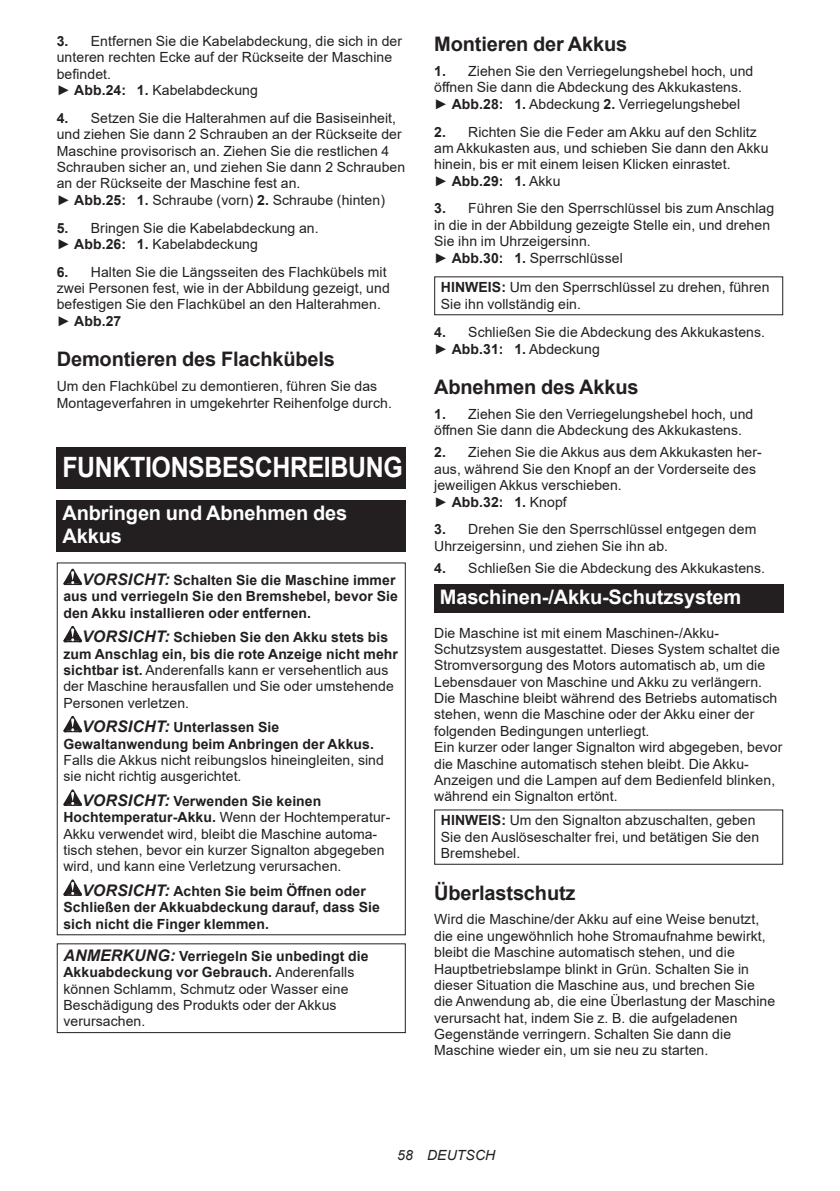
<style>
.page{position:relative;width:840px;height:1191px;background:#fff}
.page>*{position:absolute;margin:0;border:0;box-sizing:border-box;transform-origin:0 0}
.t1{font:700 28px "Arial";letter-spacing:-.015em;color:#fff;scale:.89 1}
.t2{font:700 20px "Arial";letter-spacing:-.01em;color:#231f20}
.t3{font:700 20px/23.4px "Arial";letter-spacing:-.01em;color:#fff}
.t4{font:14px/16.4px "Arial";letter-spacing:.005em;color:#231f20}
.t5{font:700 14px/16.4px "Arial";letter-spacing:.005em;color:#231f20}
.t6{font:italic 14px "Arial";letter-spacing:.005em;color:#231f20}
.s1{font-weight:700}
.s2{font-style:italic;font-size:16px}
.s3{font-weight:700;font-style:italic;font-size:16px}
</style>
<div class="page">
<div style="left:57px;top:447px;width:348px;height:41px;background:#231f20"></div>
<div style="left:57px;top:499px;width:348px;height:52px;background:#231f20"></div>
<svg style="left:63px;top:568px;width:19px;height:17px"></svg>
<svg style="left:63px;top:626px;width:19px;height:16px"></svg>
<svg style="left:63px;top:716px;width:19px;height:16px"></svg>
<svg style="left:63px;top:789px;width:19px;height:17px"></svg>
<svg style="left:63px;top:879px;width:19px;height:17px"></svg>
<div style="left:57px;top:943px;width:348px;height:90px;border:1px solid #231f20"></div>
<div style="left:434px;top:276px;width:348px;height:39px;border:1px solid #231f20"></div>
<div style="left:434px;top:584px;width:348px;height:28px;background:#231f20"></div>
<p class="t4" style="left:57px;top:34px;width:346px"><span class="s1">3.</span> Entfernen Sie die Kabelabdeckung, die sich in der unteren rechten Ecke auf der Rückseite der Maschine befindet.<br>► <span class="s1">Abb.24: 1.</span> Kabelabdeckung</p>
<p class="t4" style="left:57px;top:111px;width:350px"><span class="s1">4.</span> Setzen Sie die Halterahmen auf die Basiseinheit, und ziehen Sie dann 2 Schrauben an der Rückseite der Maschine provisorisch an. Ziehen Sie die restlichen 4<br>Schrauben sicher an, und ziehen Sie dann 2 Schrauben an der Rückseite der Maschine fest an.<br>► <span class="s1">Abb.25: 1.</span> Schraube (vorn) <span class="s1">2.</span> Schraube (hinten)</p>
<p class="t4" style="left:57px;top:221px;width:263px"><span class="s1">5.</span> Bringen Sie die Kabelabdeckung an. ► <span class="s1">Abb.26: 1.</span> Kabelabdeckung</p>
<p class="t4" style="left:57px;top:265px;width:334px"><span class="s1">6.</span> Halten Sie die Längsseiten des Flachkübels mit zwei Personen fest, wie in der Abbildung gezeigt, und befestigen Sie den Flachkübel an den Halterahmen. ► <span class="s1">Abb.27</span></p>
<h2 class="t2" style="left:57px;top:351px;width:280px">Demontieren des Flachkübels</h2>
<p class="t4" style="left:57px;top:379px;width:336px">Um den Flachkübel zu demontieren, führen Sie das<br>Montageverfahren in umgekehrter Reihenfolge durch.</p>
<h1 class="t1" style="left:62px;top:456px;width:384px">FUNKTIONSBESCHREIBUNG</h1>
<h2 class="t3" style="left:62px;top:502px;width:286px">Anbringen und Abnehmen des<br>Akkus</h2>
<p class="t5" style="left:63px;top:573px;width:336px;text-indent:19px"><span class="s2">VORSICHT:</span> Schalten Sie die Maschine immer aus und verriegeln Sie den Bremshebel, bevor Sie den Akku installieren oder entfernen.</p>
<p class="t4" style="left:63px;top:630px;width:336px;text-indent:19px"><span class="s3">VORSICHT:</span> <span class="s1">Schieben Sie den Akku stets bis zum Anschlag ein, bis die rote Anzeige nicht mehr sichtbar ist.</span> Anderenfalls kann er versehentlich aus der Maschine herausfallen und Sie oder umstehende Personen verletzen.</p>
<p class="t5" style="left:63px;top:720px;width:312px;text-indent:19px"><span class="s2">VORSICHT:</span> Unterlassen Sie<br>Gewaltanwendung beim Anbringen der Akkus.</p>
<p class="t4" style="left:63px;top:753px;width:322px">Falls die Akkus nicht reibungslos hineingleiten, sind sie nicht richtig ausgerichtet.</p>
<p class="t4" style="left:63px;top:794px;width:328px;text-indent:19px"><span class="s3">VORSICHT:</span> <span class="s1">Verwenden Sie keinen Hochtemperatur-Akku.</span> Wenn der Hochtemperatur-Akku verwendet wird, bleibt die Maschine automa&shy;tisch stehen, bevor ein kurzer Signalton abgegeben wird, und kann eine Verletzung verursachen.</p>
<p class="t5" style="left:63px;top:883px;width:318px;text-indent:19px"><span class="s2">VORSICHT:</span> Achten Sie beim Öffnen oder<br>Schließen der Akkuabdeckung darauf, dass Sie sich nicht die Finger klemmen.</p>
<p class="t4" style="left:63px;top:949px;width:306px"><span class="s3">ANMERKUNG:</span> <span class="s1">Verriegeln Sie unbedingt die Akkuabdeckung vor Gebrauch.</span> Anderenfalls können Schlamm, Schmutz oder Wasser eine Beschädigung des Produkts oder der Akkus verursachen.</p>
<h2 class="t2" style="left:434px;top:36px;width:195px">Montieren der Akkus</h2>
<p class="t4" style="left:434px;top:64px;width:320px"><span class="s1">1.</span> Ziehen Sie den Verriegelungshebel hoch, und öffnen Sie dann die Abdeckung des Akkukastens. ► <span class="s1">Abb.28: 1.</span> Abdeckung <span class="s1">2.</span> Verriegelungshebel</p>
<p class="t4" style="left:434px;top:125px;width:335px"><span class="s1">2.</span> Richten Sie die Feder am Akku auf den Schlitz am Akkukasten aus, und schieben Sie dann den Akku hinein, bis er mit einem leisen Klicken einrastet.<br>► <span class="s1">Abb.29: 1.</span> Akku</p>
<p class="t4" style="left:434px;top:201px;width:341px"><span class="s1">3.</span> Führen Sie den Sperrschlüssel bis zum Anschlag in die in der Abbildung gezeigte Stelle ein, und drehen Sie ihn im Uhrzeigersinn.<br>► <span class="s1">Abb.30: 1.</span> Sperrschlüssel</p>
<p class="t4" style="left:440px;top:280px;width:330px"><span class="s1">HINWEIS:</span> Um den Sperrschlüssel zu drehen, führen<br>Sie ihn vollständig ein.</p>
<p class="t4" style="left:434px;top:325px;width:332px"><span class="s1">4.</span> Schließen Sie die Abdeckung des Akkukastens. ► <span class="s1">Abb.31: 1.</span> Abdeckung</p>
<h2 class="t2" style="left:434px;top:379px;width:206px">Abnehmen des Akkus</h2>
<p class="t4" style="left:434px;top:407px;width:320px"><span class="s1">1.</span> Ziehen Sie den Verriegelungshebel hoch, und öffnen Sie dann die Abdeckung des Akkukastens.</p>
<p class="t4" style="left:434px;top:445px;width:329px"><span class="s1">2.</span> Ziehen Sie die Akkus aus dem Akkukasten her&shy;aus, während Sie den Knopf an der Vorderseite des jeweiligen Akkus verschieben.<br>► <span class="s1">Abb.32: 1.</span> Knopf</p>
<p class="t4" style="left:434px;top:522px;width:323px"><span class="s1">3.</span> Drehen Sie den Sperrschlüssel entgegen dem<br>Uhrzeigersinn, und ziehen Sie ihn ab.</p>
<p class="t4" style="left:434px;top:561px;width:332px"><span class="s1">4.</span> Schließen Sie die Abdeckung des Akkukastens.</p>
<h2 class="t3" style="left:439px;top:587px;width:303px">Maschinen-/Akku-Schutzsystem</h2>
<p class="t4" style="left:434px;top:625px;width:349px">Die Maschine ist mit einem Maschinen-/Akku-Schutzsystem ausgestattet. Dieses System schaltet die Stromversorgung des Motors automatisch ab, um die Lebensdauer von Maschine und Akku zu verlängern.<br>Die Maschine bleibt während des Betriebs automatisch stehen, wenn die Maschine oder der Akku einer der folgenden Bedingungen unterliegt.<br>Ein kurzer oder langer Signalton wird abgegeben, bevor die Maschine automatisch stehen bleibt. Die Akku-Anzeigen und die Lampen auf dem Bedienfeld blinken, während ein Signalton ertönt.</p>
<p class="t4" style="left:440px;top:813px;width:320px"><span class="s1">HINWEIS:</span> Um den Signalton abzuschalten, geben<br>Sie den Auslöseschalter frei, und betätigen Sie den<br>Bremshebel.</p>
<h2 class="t2" style="left:434px;top:878px;width:143px">Überlastschutz</h2>
<p class="t4" style="left:434px;top:912px;width:342px">Wird die Maschine/der Akku auf eine Weise benutzt, die eine ungewöhnlich hohe Stromaufnahme bewirkt, bleibt die Maschine automatisch stehen, und die Hauptbetriebslampe blinkt in Grün. Schalten Sie in dieser Situation die Maschine aus, und brechen Sie die Anwendung ab, die eine Überlastung der Maschine verursacht hat, indem Sie z. B. die aufgeladenen Gegenstände verringern. Schalten Sie dann die Maschine wieder ein, um sie neu zu starten.</p>
<p class="t6" style="left:397px;top:1150px;width:99px">58 DEUTSCH</p>
</div>
